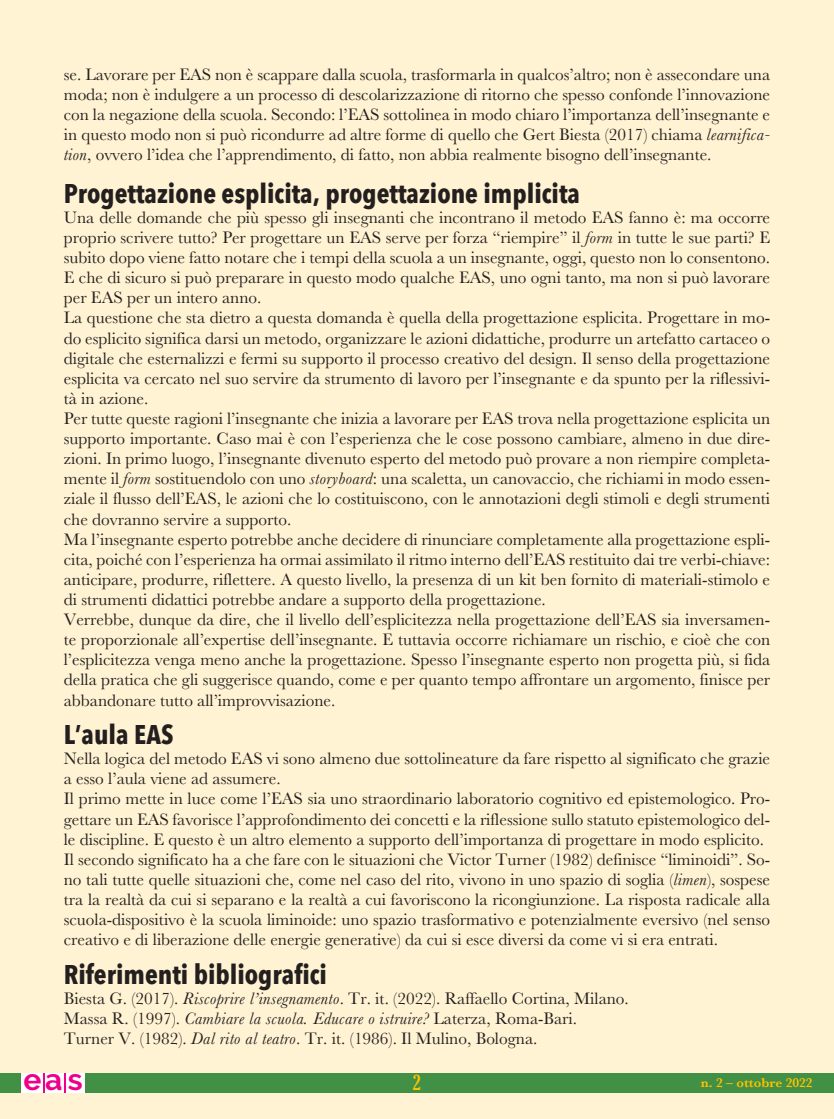
<style>
.page{position:relative;width:834px;height:1119px;background:#fff}
.page>*{position:absolute;margin:0;border:0;box-sizing:border-box;transform-origin:0 0}
.t1{font:700 30px "Raleway";color:#ee008c}
.t2{font:700 27px "Avenir Next Condensed";color:#241f1f}
.t3{font:extra-condensed 21px "Gloucester";color:#ffc201}
.t4{font:17.25px/20.1px "Baskerville";color:#241f1f}
.t5{font:600 13.5px "Baskerville";color:#ffc201}
.s1{font-style:italic}
</style>
<div class="page">
<svg style="left:833px;top:1072px;width:1px;height:19px"></svg>
<div style="left:0;top:0;width:833px;height:1118px;background:#fff3d3"></div>
<div style="left:0;top:1072px;width:833px;height:19px;background:#419045"></div>
<div style="left:21px;top:1072px;width:64px;height:19px;background:#fff"></div>
<svg style="left:43px;top:1072px;width:1px;height:19px"></svg>
<svg style="left:64px;top:1072px;width:1px;height:19px"></svg>
<p class="t4" style="left:64px;top:64px;width:707px;text-align:justify">se. Lavorare per EAS non è scappare dalla scuola, trasformarla in qualcos’altro; non è assecondare una moda; non è indulgere a un processo di descolarizzazione di ritorno che spesso confonde l’innovazione con la negazione della scuola. Secondo: l’EAS sottolinea in modo chiaro l’importanza dell’insegnante e in questo modo non si può ricondurre ad altre forme di quello che Gert Biesta (2017) chiama <span class="s1">learnifica&shy;tion</span>, ovvero l’idea che l’apprendimento, di fatto, non abbia realmente bisogno dell’insegnante.</p>
<h2 class="t2" style="left:64px;top:176px;width:517px">Progettazione esplicita, progettazione implicita</h2>
<p class="t4" style="left:64px;top:207px;width:707px">Una delle domande che più spesso gli insegnanti che incontrano il metodo EAS fanno è: ma occorre proprio scrivere tutto? Per progettare un EAS serve per forza “riempire” il <span class="s1">form</span> in tutte le sue parti? E subito dopo viene fatto notare che i tempi della scuola a un insegnante, oggi, questo non lo consentono.<br>E che di sicuro si può preparare in questo modo qualche EAS, uno ogni tanto, ma non si può lavorare per EAS per un intero anno.<br>La questione che sta dietro a questa domanda è quella della progettazione esplicita. Progettare in mo&shy;do esplicito significa darsi un metodo, organizzare le azioni didattiche, produrre un artefatto cartaceo o digitale che esternalizzi e fermi su supporto il processo creativo del design. Il senso della progettazione esplicita va cercato nel suo servire da strumento di lavoro per l’insegnante e da spunto per la riflessivi&shy;tà in azione.<br>Per tutte queste ragioni l’insegnante che inizia a lavorare per EAS trova nella progettazione esplicita un supporto importante. Caso mai è con l’esperienza che le cose possono cambiare, almeno in due dire&shy;zioni. In primo luogo, l’insegnante divenuto esperto del metodo può provare a non riempire completa&shy;mente il <span class="s1">form</span> sostituendolo con uno <span class="s1">storyboard</span>: una scaletta, un canovaccio, che richiami in modo essen&shy;ziale il flusso dell’EAS, le azioni che lo costituiscono, con le annotazioni degli stimoli e degli strumenti che dovranno servire a supporto.<br>Ma l’insegnante esperto potrebbe anche decidere di rinunciare completamente alla progettazione espli&shy;cita, poiché con l’esperienza ha ormai assimilato il ritmo interno dell’EAS restituito dai tre verbi-chiave: anticipare, produrre, riflettere. A questo livello, la presenza di un kit ben fornito di materiali-stimolo e di strumenti didattici potrebbe andare a supporto della progettazione.<br>Verrebbe, dunque da dire, che il livello dell’esplicitezza nella progettazione dell’EAS sia inversamen&shy;te proporzionale all’expertise dell’insegnante. E tuttavia occorre richiamare un rischio, e cioè che con l’esplicitezza venga meno anche la progettazione. Spesso l’insegnante esperto non progetta più, si fida della pratica che gli suggerisce quando, come e per quanto tempo affrontare un argomento, finisce per abbandonare tutto all’improvvisazione.</p>
<h2 class="t2" style="left:64px;top:717px;width:111px">L’aula EAS</h2>
<p class="t4" style="left:64px;top:748px;width:707px">Nella logica del metodo EAS vi sono almeno due sottolineature da fare rispetto al significato che grazie a esso l’aula viene ad assumere.<br>Il primo mette in luce come l’EAS sia uno straordinario laboratorio cognitivo ed epistemologico. Pro&shy;gettare un EAS favorisce l’approfondimento dei concetti e la riflessione sullo statuto epistemologico del&shy;le discipline. E questo è un altro elemento a supporto dell’importanza di progettare in modo esplicito.<br>Il secondo significato ha a che fare con le situazioni che Victor Turner (1982) definisce “liminoidi”. So&shy;no tali tutte quelle situazioni che, come nel caso del rito, vivono in uno spazio di soglia (<span class="s1">limen</span>), sospese tra la realtà da cui si separano e la realtà a cui favoriscono la ricongiunzione. La risposta radicale alla scuola-dispositivo è la scuola liminoide: uno spazio trasformativo e potenzialmente eversivo (nel senso creativo e di liberazione delle energie generative) da cui si esce diversi da come vi si era entrati.</p>
<h2 class="t2" style="left:64px;top:956px;width:265px">Riferimenti bibliografici</h2>
<p class="t4" style="left:64px;top:988px;width:566px">Biesta G. (2017). <span class="s1">Riscoprire l’insegnamento</span>. Tr. it. (2022). Raffaello Cortina, Milano.<br>Massa R. (1997). <span class="s1">Cambiare la scuola. Educare o istruire?</span> Laterza, Roma-Bari.<br>Turner V. (1982). <span class="s1">Dal rito al teatro</span>. Tr. it. (1986). Il Mulino, Bologna.</p>
<h1 class="t1" style="left:23px;top:1062px;width:61px">ea s</h1>
<p class="t3" style="left:413px;top:1070px;width:10px">2</p>
<p class="t5" style="left:700px;top:1074px;width:113px">n. 2 – ottobre 2022</p>
</div>
